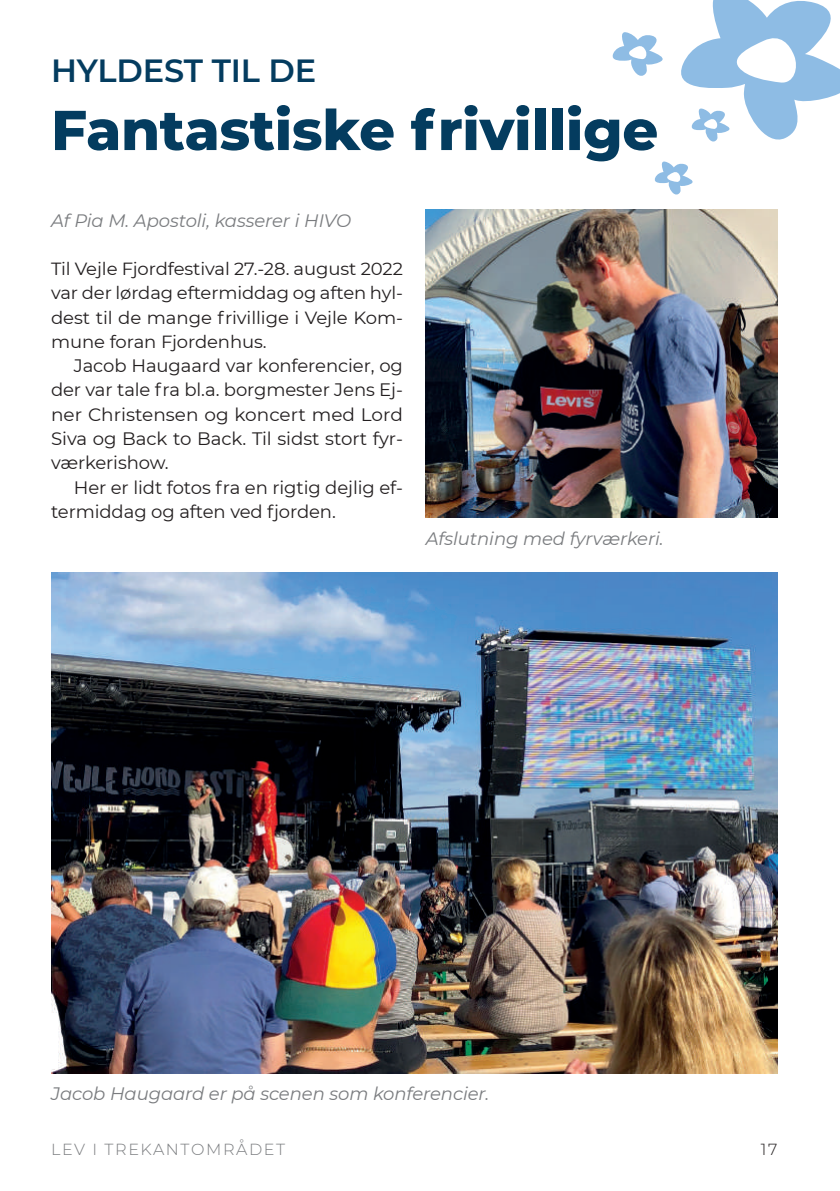
<style>
.page{position:relative;width:840px;height:1191px;background:#fff}
.page>*{position:absolute;margin:0;border:0;box-sizing:border-box;transform-origin:0 0}
.t1{font:800 56px "Montserrat";letter-spacing:-.005em;color:#043c5f}
.t2{font:600 32px "Montserrat";letter-spacing:-.005em;color:#043c5f}
.t3{font:18px/24.2px "Montserrat";letter-spacing:-.005em;color:#231f20;text-align:justify}
.t4{font:italic 18px "Montserrat";letter-spacing:-.005em;color:#7a7c7f}
.t5{font:17.6px/24.2px "Montserrat";letter-spacing:-.005em;color:#231f20;text-align:justify}
.t6{font:300 16px "Montserrat";letter-spacing:.1em;color:#7a7c7f}
.t7{font:300 16px "Montserrat";color:#231f20}
</style>
<div class="page">
<img style="left:51px;top:573px;width:726px;height:500px">
<img style="left:425px;top:210px;width:352px;height:308px">
<svg style="left:612px;top:32px;width:50px;height:44px"></svg>
<svg style="left:681px;top:0;width:158px;height:141px"></svg>
<svg style="left:654px;top:161px;width:38px;height:33px"></svg>
<h2 class="t2" style="left:51px;top:48px;width:266px">HYLDEST TIL DE</h2>
<h1 class="t1" style="left:51px;top:89px;width:608px">Fantastiske frivillige</h1>
<p class="t4" style="left:51px;top:208px;width:301px">Af Pia M. Apostoli, kasserer i HIVO</p>
<p class="t5" style="left:51px;top:256px;width:353px">Til Vejle Fjordfestival 27.-28. august 2022 var der lørdag eftermiddag og aften hyl&shy;dest til de mange frivillige i Vejle Kom&shy;mune foran Fjordenhus.</p>
<p class="t3" style="left:51px;top:353px;width:353px;text-indent:23px">Jacob Haugaard var konferencier, og der var tale fra bl.a. borgmester Jens Ej&shy;ner Christensen og koncert med Lord Siva og Back to Back. Til sidst stort fyr&shy;værkerishow.</p>
<p class="t3" style="left:51px;top:474px;width:353px;text-indent:23px">Her er lidt fotos fra en rigtig dejlig ef&shy;termiddag og aften ved fjorden.</p>
<p class="t4" style="left:425px;top:526px;width:239px">Afslutning med fyrværkeri.</p>
<p class="t4" style="left:51px;top:1081px;width:439px">Jacob Haugaard er på scenen som konferencier.</p>
<p class="t6" style="left:51px;top:1138px;width:235px">LEV I TREKANTOMRÅDET</p>
<p class="t7" style="left:760px;top:1138px;width:18px">17</p>
</div>
